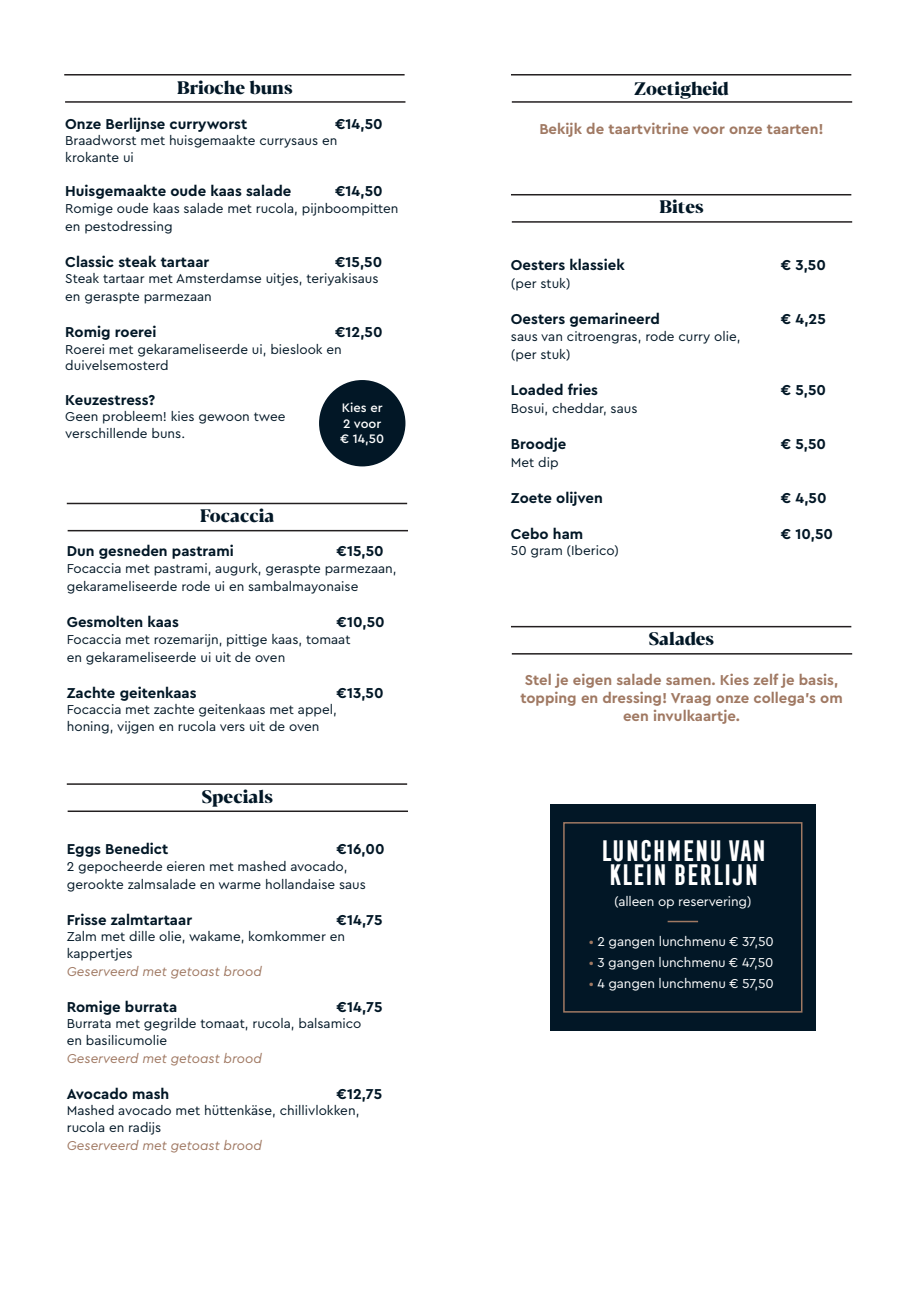
<style>
.page{position:relative;width:919px;height:1289px;background:#fff}
.page>*{position:absolute;margin:0;border:0;box-sizing:border-box;transform-origin:0 0}
.t1{font:700 27px "Frontage Condensed";letter-spacing:-.08em;color:#fff}
.t2{font:800 18px "Blacker Display";color:#021726}
.t3{font:700 15px "Cera Pro";color:#021726}
.t4{font:700 15px/18px "Cera Pro";color:#a07963;text-align:center}
.t5{font:13.5px/18px "Cera Pro";color:#021726}
.t6{font:13.5px "Cera Pro";letter-spacing:-.01em;color:#fff}
.t7{font:italic 13.5px "Cera Pro";color:#a07963}
.t8{font:500 12.9px/15.5px "Cera Pro";color:#fff}
.s1{color:#a07963}
</style>
<div class="page">
<hr style="left:64px;top:74px;width:340px;height:1px;background:#231f20">
<hr style="left:65px;top:101px;width:340px;height:2px;background:#231f20">
<div style="left:319px;top:380px;width:86px;height:86px;background:#021726;border-radius:50%"></div>
<hr style="left:67px;top:502px;width:340px;height:2px;background:#231f20">
<hr style="left:68px;top:530px;width:340px;height:1px;background:#231f20">
<hr style="left:67px;top:783px;width:340px;height:1px;background:#231f20">
<hr style="left:68px;top:810px;width:340px;height:2px;background:#231f20">
<div style="left:549px;top:804px;width:266px;height:226px;background:#021726"></div>
<div style="left:563px;top:822px;width:239px;height:190px;border:2px solid #a07963"></div>
<hr style="left:667px;top:920px;width:31px;height:2px;background:#a07963">
<hr style="left:511px;top:74px;width:340px;height:1px;background:#231f20">
<hr style="left:512px;top:101px;width:340px;height:2px;background:#231f20">
<hr style="left:511px;top:194px;width:340px;height:1px;background:#231f20">
<hr style="left:512px;top:221px;width:340px;height:2px;background:#231f20">
<hr style="left:511px;top:626px;width:340px;height:1px;background:#231f20">
<hr style="left:512px;top:653px;width:340px;height:1px;background:#231f20">
<p class="t2" style="left:177px;top:77px;width:117px">Brioche buns</p>
<p class="t3" style="left:65px;top:114px;width:183px">Onze Berlijnse curryworst</p>
<p class="t3" style="left:335px;top:114px;width:49px">€14,50</p>
<p class="t5" style="left:65px;top:131px;width:273px">Braadworst met huisgemaakte currysaus en</p>
<p class="t5" style="left:65px;top:148px;width:70px">krokante ui</p>
<p class="t3" style="left:65px;top:181px;width:227px">Huisgemaakte oude kaas salade</p>
<p class="t3" style="left:335px;top:181px;width:49px">€14,50</p>
<p class="t5" style="left:65px;top:199px;width:335px">Romige oude kaas salade met rucola, pijnboompitten en pestodressing</p>
<p class="t3" style="left:65px;top:252px;width:146px">Classic steak tartaar</p>
<p class="t3" style="left:335px;top:252px;width:48px">€15,50</p>
<p class="t5" style="left:65px;top:269px;width:315px">Steak tartaar met Amsterdamse uitjes, teriyakisaus</p>
<p class="t5" style="left:65px;top:287px;width:148px">en geraspte parmezaan</p>
<p class="t3" style="left:65px;top:322px;width:93px">Romig roerei</p>
<p class="t3" style="left:335px;top:322px;width:49px">€12,50</p>
<p class="t5" style="left:65px;top:340px;width:278px;line-height:16.5px">Roerei met gekarameliseerde ui, bieslook en duivelsemosterd</p>
<p class="t3" style="left:65px;top:390px;width:92px">Keuzestress?</p>
<p class="t5" style="left:65px;top:407px;width:222px">Geen probleem! kies gewoon twee</p>
<p class="t5" style="left:65px;top:424px;width:121px">verschillende buns.</p>
<p class="t8" style="left:340px;top:399px;width:45px">Kies er<br>2 voor € 14,50</p>
<p class="t2" style="left:200px;top:504px;width:76px">Focaccia</p>
<p class="t3" style="left:67px;top:541px;width:169px">Dun gesneden pastrami</p>
<p class="t3" style="left:337px;top:541px;width:48px">€15,50</p>
<p class="t5" style="left:67px;top:559px;width:331px">Focaccia met pastrami, augurk, geraspte parmezaan, gekarameliseerde rode ui en sambalmayonaise</p>
<p class="t3" style="left:67px;top:612px;width:114px">Gesmolten kaas</p>
<p class="t3" style="left:337px;top:612px;width:49px">€10,50</p>
<p class="t5" style="left:67px;top:629px;width:285px">Focaccia met rozemarijn, pittige kaas, tomaat</p>
<p class="t5" style="left:67px;top:647px;width:220px">en gekarameliseerde ui uit de oven</p>
<p class="t3" style="left:67px;top:682px;width:131px">Zachte geitenkaas</p>
<p class="t3" style="left:337px;top:682px;width:48px">€13,50</p>
<p class="t5" style="left:67px;top:700px;width:271px">Focaccia met zachte geitenkaas met appel,</p>
<p class="t5" style="left:67px;top:716px;width:254px">honing, vijgen en rucola vers uit de oven</p>
<p class="t2" style="left:202px;top:785px;width:72px">Specials</p>
<p class="t3" style="left:67px;top:839px;width:103px">Eggs Benedict</p>
<p class="t3" style="left:337px;top:839px;width:49px">€16,00</p>
<p class="t5" style="left:67px;top:856px;width:282px">2 gepocheerde eieren met mashed avocado,</p>
<p class="t5" style="left:67px;top:874px;width:301px">gerookte zalmsalade en warme hollandaise saus</p>
<p class="t3" style="left:67px;top:909px;width:127px">Frisse zalmtartaar</p>
<p class="t3" style="left:337px;top:909px;width:47px">€14,75</p>
<p class="t5" style="left:67px;top:927px;width:280px;line-height:16.5px">Zalm met dille olie, wakame, komkommer en kappertjes</p>
<p class="t7" style="left:67px;top:962px;width:196px">Geserveerd met getoast brood</p>
<p class="t3" style="left:67px;top:996px;width:112px">Romige burrata</p>
<p class="t3" style="left:337px;top:996px;width:47px">€14,75</p>
<p class="t5" style="left:67px;top:1014px;width:296px">Burrata met gegrilde tomaat, rucola, balsamico</p>
<p class="t5" style="left:67px;top:1030px;width:102px">en basilicumolie</p>
<p class="t7" style="left:67px;top:1049px;width:196px">Geserveerd met getoast brood</p>
<p class="t3" style="left:67px;top:1083px;width:104px">Avocado mash</p>
<p class="t3" style="left:337px;top:1083px;width:47px">€12,75</p>
<p class="t5" style="left:67px;top:1101px;width:294px">Mashed avocado met hϋttenkäse, chillivlokken,</p>
<p class="t5" style="left:67px;top:1117px;width:96px">rucola en radijs</p>
<p class="t7" style="left:67px;top:1136px;width:196px">Geserveerd met getoast brood</p>
<p class="t2" style="left:634px;top:77px;width:96px">Zoetigheid</p>
<p class="t4" style="left:539px;top:120px;width:286px">Bekijk de taartvitrine voor onze taarten!</p>
<p class="t2" style="left:659px;top:195px;width:46px">Bites</p>
<p class="t3" style="left:511px;top:255px;width:115px">Oesters klassiek</p>
<p class="t3" style="left:781px;top:255px;width:46px">€ 3,50</p>
<p class="t5" style="left:511px;top:274px;width:61px">(per stuk)</p>
<p class="t3" style="left:511px;top:309px;width:150px">Oesters gemarineerd</p>
<p class="t3" style="left:781px;top:309px;width:46px">€ 4,25</p>
<p class="t5" style="left:511px;top:327px;width:231px">saus van citroengras, rode curry olie,</p>
<p class="t5" style="left:511px;top:345px;width:61px">(per stuk)</p>
<p class="t3" style="left:511px;top:380px;width:89px">Loaded fries</p>
<p class="t3" style="left:781px;top:380px;width:46px">€ 5,50</p>
<p class="t5" style="left:511px;top:399px;width:128px">Bosui, cheddar, saus</p>
<p class="t3" style="left:511px;top:434px;width:57px">Broodje</p>
<p class="t3" style="left:781px;top:434px;width:46px">€ 5,50</p>
<p class="t5" style="left:511px;top:453px;width:49px">Met dip</p>
<p class="t3" style="left:511px;top:488px;width:93px">Zoete olijven</p>
<p class="t3" style="left:781px;top:488px;width:47px">€ 4,50</p>
<p class="t3" style="left:511px;top:524px;width:74px">Cebo ham</p>
<p class="t3" style="left:781px;top:524px;width:53px">€ 10,50</p>
<p class="t5" style="left:511px;top:541px;width:109px">50 gram (Iberico)</p>
<p class="t2" style="left:649px;top:627px;width:67px">Salades</p>
<p class="t4" style="left:520px;top:670px;width:324px">Stel je eigen salade samen. Kies zelf je basis, topping en dressing! Vraag onze collega’s om een invulkaartje.</p>
<p class="t1" style="left:599px;top:836px;width:169px">LUNCHMENU VAN</p>
<p class="t1" style="left:607px;top:860px;width:153px">KLEIN BERLIJN</p>
<p class="t6" style="left:614px;top:893px;width:139px">(alleen op reservering)</p>
<p class="t6" style="left:589px;top:932px;width:186px"><span class="s1">•</span> 2 gangen lunchmenu € 37,50</p>
<p class="t6" style="left:589px;top:953px;width:186px"><span class="s1">•</span> 3 gangen lunchmenu € 47,50</p>
<p class="t6" style="left:589px;top:974px;width:186px"><span class="s1">•</span> 4 gangen lunchmenu € 57,50</p>
</div>
